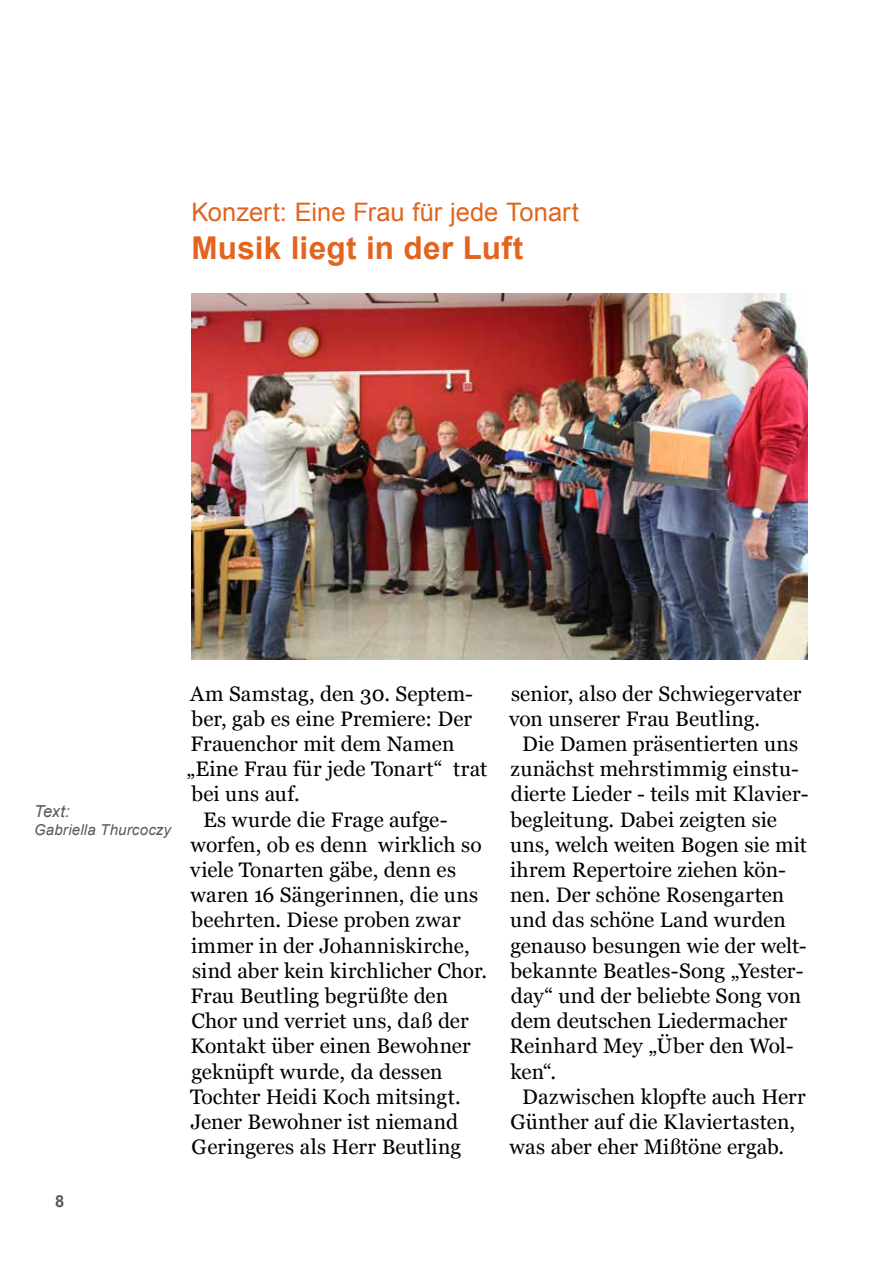
<style>
.page{position:relative;width:893px;height:1263px;background:#fff}
.page>*{position:absolute;margin:0;border:0;box-sizing:border-box;transform-origin:0 0}
.t1{font:700 31.5px "Arial";letter-spacing:.01em;color:#e2641f}
.t2{font:25.5px "Arial";color:#e2641f}
.t3{font:21px/25.2px "Vani";color:#000}
.t4{font:italic 16.5px "Arial";color:#58595b}
.t5{font:700 16.5px "Arial";color:#58595b}
.t6{font:italic 15px "Arial";letter-spacing:.015em;color:#58595b}
</style>
<div class="page">
<img style="left:191px;top:293px;width:617px;height:366px">
<p class="t2" style="left:191px;top:195px;width:389px">Konzert: Eine Frau für jede Tonart</p>
<h1 class="t1" style="left:191px;top:226px;width:334px">Musik liegt in der Luft</h1>
<p class="t4" style="left:34px;top:800px;width:37px">Text:</p>
<p class="t6" style="left:34px;top:819px;width:139px">Gabriella Thurcoczy</p>
<p class="t5" style="left:55px;top:1190px;width:11px">8</p>
<p class="t3" style="left:190px;top:681px;width:284px">Am Samstag, den 30. Septem-</p>
<p class="t3" style="left:191px;top:706px;width:282px">ber, gab es eine Premiere: Der</p>
<p class="t3" style="left:190px;top:731px;width:265px">Frauenchor mit dem Namen</p>
<p class="t3" style="left:186px;top:756px;width:302px">„Eine Frau für jede Tonart“ trat</p>
<p class="t3" style="left:191px;top:781px;width:110px">bei uns auf.</p>
<p class="t3" style="left:203px;top:807px;width:246px">Es wurde die Frage aufge-</p>
<p class="t3" style="left:191px;top:832px;width:293px">worfen, ob es denn wirklich so</p>
<p class="t3" style="left:190px;top:857px;width:267px">viele Tonarten gäbe, denn es</p>
<p class="t3" style="left:191px;top:882px;width:289px">waren 16 Sängerinnen, die uns</p>
<p class="t3" style="left:191px;top:907px;width:271px">beehrten. Diese proben zwar</p>
<p class="t3" style="left:191px;top:933px;width:280px">immer in der Johanniskirche,</p>
<p class="t3" style="left:192px;top:958px;width:297px">sind aber kein kirchlicher Chor.</p>
<p class="t3" style="left:190px;top:983px;width:259px">Frau Beutling begrüßte den</p>
<p class="t3" style="left:192px;top:1008px;width:279px">Chor und verriet uns, daß der</p>
<p class="t3" style="left:190px;top:1033px;width:282px">Kontakt über einen Bewohner</p>
<p class="t3" style="left:192px;top:1059px;width:252px">geknüpft wurde, da dessen</p>
<p class="t3" style="left:190px;top:1084px;width:272px">Tochter Heidi Koch mitsingt.</p>
<p class="t3" style="left:191px;top:1109px;width:269px">Jener Bewohner ist niemand</p>
<p class="t3" style="left:192px;top:1134px;width:271px">Geringeres als Herr Beutling</p>
<p class="t3" style="left:509px;top:681px;width:294px">senior, also der Schwiegervater von unserer Frau Beutling.</p>
<p class="t3" style="left:509px;top:731px;width:301px;text-indent:13px">Die Damen präsentierten uns zunächst mehrstimmig einstu&shy;dierte Lieder - teils mit Klavier&shy;begleitung. Dabei zeigten sie uns, welch weiten Bogen sie mit ihrem Repertoire ziehen kön&shy;nen. Der schöne Rosengarten und das schöne Land wurden genauso besungen wie der welt&shy;bekannte Beatles-Song „Yester&shy;day“ und der beliebte Song von dem deutschen Liedermacher<br>Reinhard Mey „Über den Wol&shy;ken“.</p>
<p class="t3" style="left:509px;top:1084px;width:298px;text-indent:13px">Dazwischen klopfte auch Herr<br>Günther auf die Klaviertasten, was aber eher Mißtöne ergab.</p>
</div>
